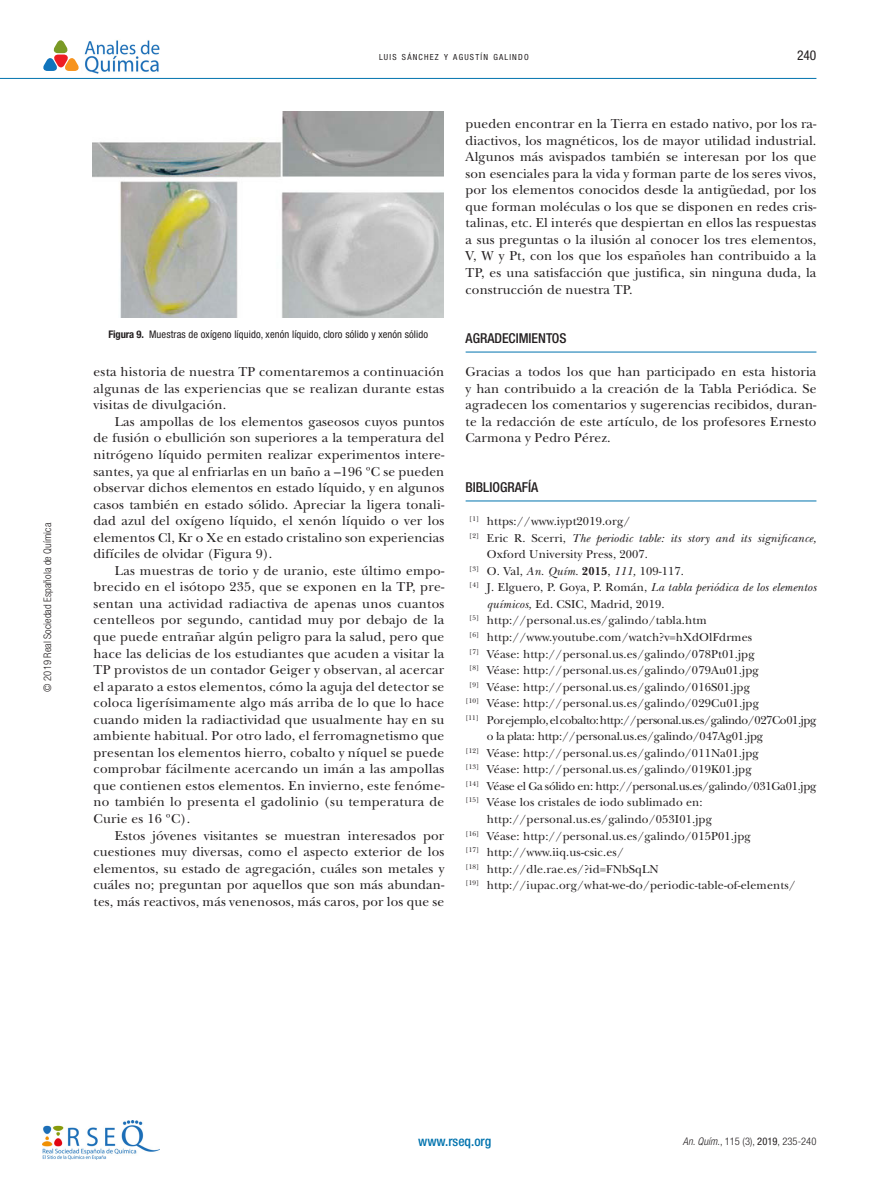
<style>
.page{position:relative;width:893px;height:1191px;background:#fff}
.page>*{position:absolute;margin:0;border:0;box-sizing:border-box;transform-origin:0 0}
.epigrafe{font:500 condensed 13.65px "Helvetica Neue LT Std";color:#231f20}
.texto_corrido{font:13.5px/16.5px "New Baskerville Std";letter-spacing:.01em;color:#231f20;text-align:justify}
.texto_sin_sangria{font:13.5px/16.5px "New Baskerville Std";letter-spacing:.01em;color:#231f20;text-align:justify}
.t1{font:500 condensed 13.5px "Helvetica Neue LT Std";color:#0073ae}
.t2{font:condensed 13.5px "Helvetica Neue LT Std";color:#231f20}
.biblio{font:12px/16.5px "New Baskerville Std";letter-spacing:.01em;color:#231f20}
.biblio-2{font:12px/16.5px "New Baskerville Std";letter-spacing:-.03em;color:#231f20}
.biblio-3{font:italic 12px/16.5px "New Baskerville Std";letter-spacing:.01em;color:#231f20}
.biblio-4{font:12px "New Baskerville Std";letter-spacing:-.02em;color:#231f20}
.figurasytablas_pies{font:condensed 10.5px "Helvetica Neue LT Std";letter-spacing:.01em;color:#231f20}
.t3{font:300 condensed 10.5px "Helvetica Neue LT Std";letter-spacing:.005em;color:#231f20}
.t4{font:condensed 8.4px "Helvetica Neue LT Std";letter-spacing:.145em;color:#231f20}
.s1{font-weight:700}
.s2{font-style:normal}
.s3{font-style:italic}
.s4{font-weight:400}
</style>
<div class="page">
<img style="left:84px;top:40px;width:76px;height:34px">
<svg style="left:43px;top:40px;width:36px;height:31px"></svg>
<hr style="left:0;top:78px;width:816px;height:1px;background:#0073ae">
<img style="left:43px;top:1120px;width:116px;height:39px">
<hr style="left:466px;top:352px;width:350px;height:1px;background:#0073ae">
<hr style="left:466px;top:500px;width:350px;height:1px;background:#0073ae">
<img style="left:92px;top:111px;width:351px;height:207px">
<p class="t3" style="left:41px;top:691px;width:170px;rotate:-90deg">© 2019 Real Sociedad Española de Química</p>
<p class="t4" style="left:379px;top:52px;width:151px">LUIS SÁNCHEZ Y AGUSTÍN GALINDO</p>
<p class="t2" style="left:797px;top:48px;width:21px">240</p>
<p class="figurasytablas_pies" style="left:108px;top:328px;width:321px"><span class="s1">Figura 9.</span> Muestras de oxígeno líquido, xenón líquido, cloro sólido y xenón sólido</p>
<p class="texto_corrido" style="left:94px;top:364px;width:352px">esta historia de nuestra TP comentaremos a continuación algunas de las experiencias que se realizan durante estas visitas de divulgación.</p>
<p class="texto_corrido" style="left:94px;top:413px;width:352px;text-indent:21px">Las ampollas de los elementos gaseosos cuyos puntos de fusión o ebullición son superiores a la temperatura del nitrógeno líquido permiten realizar experimentos intere&shy;santes, ya que al enfriarlas en un baño a –196 ºC se pueden observar dichos elementos en estado líquido, y en algunos casos también en estado sólido. Apreciar la ligera tonali&shy;dad azul del oxígeno líquido, el xenón líquido o ver los elementos Cl, Kr o Xe en estado cristalino son experiencias difíciles de olvidar (Figura 9).</p>
<p class="texto_corrido" style="left:94px;top:562px;width:352px;text-indent:21px">Las muestras de torio y de uranio, este último empo&shy;brecido en el isótopo 235, que se exponen en la TP, pre&shy;sentan una actividad radiactiva de apenas unos cuantos centelleos por segundo, cantidad muy por debajo de la que puede entrañar algún peligro para la salud, pero que hace las delicias de los estudiantes que acuden a visitar la TP provistos de un contador Geiger y observan, al acercar el aparato a estos elementos, cómo la aguja del detector se coloca ligerísimamente algo más arriba de lo que lo hace cuando miden la radiactividad que usualmente hay en su ambiente habitual. Por otro lado, el ferromagnetismo que presentan los elementos hierro, cobalto y níquel se puede comprobar fácilmente acercando un imán a las ampollas que contienen estos elementos. En invierno, este fenóme&shy;no también lo presenta el gadolinio (su temperatura de Curie es 16 ºC).</p>
<p class="texto_corrido" style="left:94px;top:827px;width:352px;text-indent:21px">Estos jóvenes visitantes se muestran interesados por cuestiones muy diversas, como el aspecto exterior de los elementos, su estado de agregación, cuáles son metales y cuáles no; preguntan por aquellos que son más abundan&shy;tes, más reactivos, más venenosos, más caros, por los que se</p>
<p class="texto_corrido" style="left:466px;top:115px;width:352px">pueden encontrar en la Tierra en estado nativo, por los ra&shy;diactivos, los magnéticos, los de mayor utilidad industrial.<br>Algunos más avispados también se interesan por los que son esenciales para la vida y forman parte de los seres vivos, por los elementos conocidos desde la antigüedad, por los que forman moléculas o los que se disponen en redes cris&shy;talinas, etc. El interés que despiertan en ellos las respuestas a sus preguntas o la ilusión al conocer los tres elementos, V, W y Pt, con los que los españoles han contribuido a la TP, es una satisfacción que justifica, sin ninguna duda, la construcción de nuestra TP.</p>
<p class="epigrafe" style="left:466px;top:330px;width:102px">AGRADECIMIENTOS</p>
<p class="texto_sin_sangria" style="left:466px;top:364px;width:352px">Gracias a todos los que han participado en esta historia y han contribuido a la creación de la Tabla Periódica. Se agradecen los comentarios y sugerencias recibidos, duran&shy;te la redacción de este artículo, de los profesores Ernesto Carmona y Pedro Pérez.</p>
<p class="epigrafe" style="left:466px;top:479px;width:74px">BIBLIOGRAFÍA</p>
<p class="biblio" style="left:469px;top:513px;width:163px"><sup>[1]</sup> https://www.iypt2019.org/</p>
<p class="biblio-3" style="left:487px;top:529px;width:331px;text-indent:-18px"><sup>[2]</sup> <span class="s2">Eric R. Scerri,</span> The periodic table: its story and its significance,<br><span class="s2">Oxford University Press, 2007.</span></p>
<p class="biblio" style="left:469px;top:563px;width:216px"><sup>[3]</sup> O. Val, <span class="s3">An. Quím.</span> <span class="s1">2015</span>, <span class="s3">111,</span> 109-117.</p>
<p class="biblio" style="left:487px;top:579px;width:331px;text-indent:-18px"><sup>[4]</sup> J. Elguero, P. Goya, P. Román, <span class="s3">La tabla periódica de los elementos químicos,</span> Ed. CSIC, Madrid, 2019.</p>
<p class="biblio" style="left:469px;top:612px;width:239px"><sup>[5]</sup> http://personal.us.es/galindo/tabla.htm</p>
<p class="biblio" style="left:469px;top:629px;width:284px"><sup>[6]</sup> http://www.youtube.com/watch?v=hXdOlFdrmes</p>
<p class="biblio" style="left:469px;top:645px;width:287px"><sup>[7]</sup> Véase: http://personal.us.es/galindo/078Pt01.jpg</p>
<p class="biblio" style="left:469px;top:662px;width:291px"><sup>[8]</sup> Véase: http://personal.us.es/galindo/079Au01.jpg</p>
<p class="biblio" style="left:469px;top:678px;width:282px"><sup>[9]</sup> Véase: http://personal.us.es/galindo/016S01.jpg</p>
<p class="biblio" style="left:466px;top:695px;width:295px"><sup>[10]</sup> Véase: http://personal.us.es/galindo/029Cu01.jpg</p>
<p class="biblio-2" style="left:487px;top:711px;width:331px;text-indent:-21px"><sup>[11]</sup> Por ejemplo, el cobalto: http://personal.us.es/galindo/027Co01.jpg o la plata: http://personal.us.es/galindo/047Ag01.jpg</p>
<p class="biblio" style="left:466px;top:744px;width:295px"><sup>[12]</sup> Véase: http://personal.us.es/galindo/011Na01.jpg</p>
<p class="biblio" style="left:466px;top:761px;width:287px"><sup>[13]</sup> Véase: http://personal.us.es/galindo/019K01.jpg</p>
<p class="biblio-4" style="left:466px;top:779px;width:352px"><sup>[14]</sup> Véase el Ga sólido en: http://personal.us.es/galindo/031Ga01.jpg</p>
<p class="biblio" style="left:487px;top:794px;width:227px;text-indent:-21px"><sup>[15]</sup> Véase los cristales de iodo sublimado en: http://personal.us.es/galindo/053I01.jpg</p>
<p class="biblio" style="left:466px;top:827px;width:287px"><sup>[16]</sup> Véase: http://personal.us.es/galindo/015P01.jpg</p>
<p class="biblio" style="left:466px;top:844px;width:160px"><sup>[17]</sup> http://www.iiq.us-csic.es/</p>
<p class="biblio" style="left:466px;top:860px;width:195px"><sup>[18]</sup> http://dle.rae.es/?id=FNbSqLN</p>
<p class="biblio" style="left:466px;top:877px;width:332px"><sup>[19]</sup> http://iupac.org/what-we-do/periodic-table-of-elements/</p>
<p class="t1" style="left:418px;top:1133px;width:75px">www.rseq.org</p>
<p class="t3" style="left:683px;top:1135px;width:135px"><span class="s3">An. Quím</span>., 115 (3), <span class="s4">2019</span>, 235-240</p>
</div>
